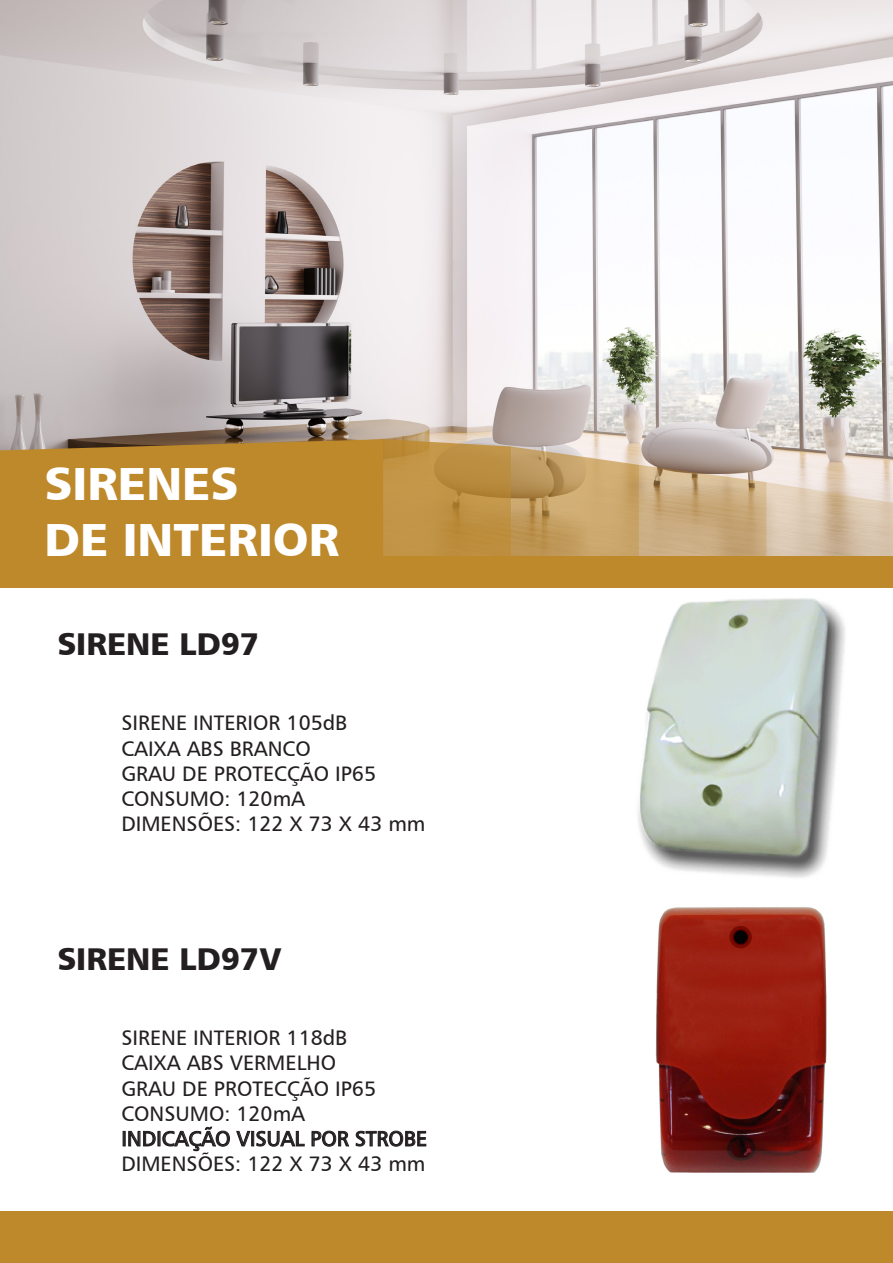
<style>
.page{position:relative;width:893px;height:1263px;background:#fff}
.page>*{position:absolute;margin:0;border:0;box-sizing:border-box;transform-origin:0 0}
.t1{font:46.5px/55.8px "Humanist 777 BT Black B";color:#fff}
.t2{font:31.5px "Humanist 777 BT Black B";color:#231f20}
.t3{font:21px/25.2px "Humanist 777 BT Roman B";color:#231f20}
</style>
<div class="page">
<img style="left:0;top:0;width:893px;height:439px">
<img style="left:638px;top:598px;width:207px;height:280px">
<img style="left:655px;top:907px;width:172px;height:266px">
<div style="left:0;top:1212px;width:893px;height:51px;background:#be892a"></div>
<div style="left:0;top:556px;width:893px;height:32px;background:#be892a"></div>
<svg style="left:128px;top:1126px;width:102px;height:26px"></svg>
<svg style="left:236px;top:1130px;width:69px;height:17px"></svg>
<svg style="left:311px;top:1130px;width:116px;height:17px"></svg>
<svg style="left:0;top:439px;width:893px;height:117px;background:#c39c5b"></svg>
<h1 class="t1" style="left:45px;top:455px;width:296px">SIRENES<br>DE INTERIOR</h1>
<h2 class="t2" style="left:57px;top:624px;width:204px">SIRENE LD97</h2>
<p class="t3" style="left:121px;top:710px;width:306px">SIRENE INTERIOR 105dB<br>CAIXA ABS BRANCO<br>GRAU DE PROTECÇÃO IP65<br>CONSUMO: 120mA<br>DIMENSÕES: 122 X 73 X 43 mm</p>
<h2 class="t2" style="left:57px;top:939px;width:226px">SIRENE LD97V</h2>
<p class="t3" style="left:121px;top:1025px;width:307px">SIRENE INTERIOR 118dB<br>CAIXA ABS VERMELHO<br>GRAU DE PROTECÇÃO IP65<br>CONSUMO: 120mA<br>INDICAÇÃO VISUAL POR STROBE<br>DIMENSÕES: 122 X 73 X 43 mm</p>
</div>
